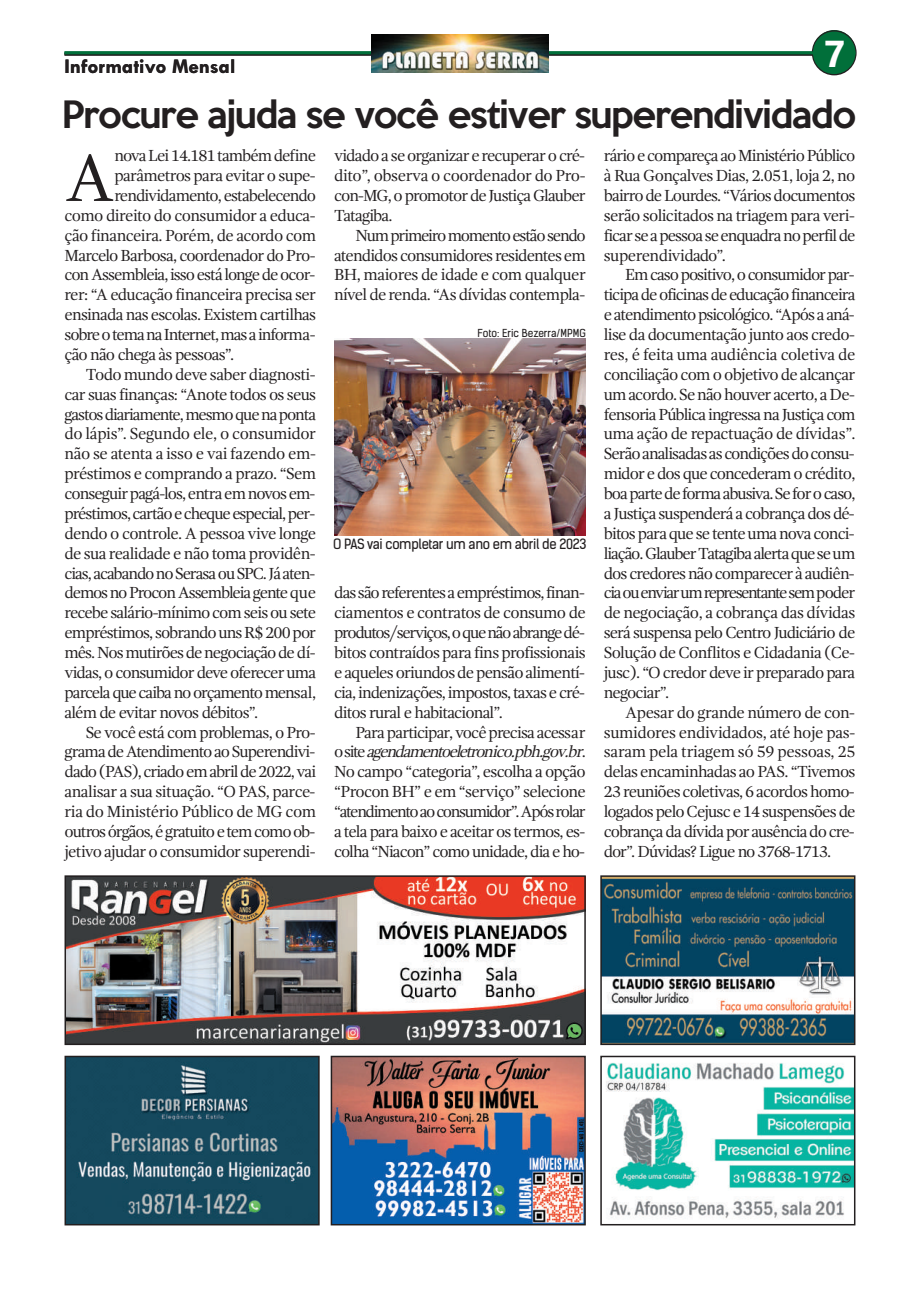
<style>
.page{position:relative;width:920px;height:1290px;background:#fff}
.page>*{position:absolute;margin:0;border:0;box-sizing:border-box;transform-origin:0 0}
.t1{font:68.4px "Gandhi Serif";color:#231f20}
.t2{font:700 37.5px "Ebrima";color:#fff}
.t3{font:500 34.5px "Keep Calm";letter-spacing:-.035em;color:#231f20}
.t4{font:700 21px "Tw Cen";color:#231f20}
.t5{font:16.5px/19.8px "Gandhi Serif";letter-spacing:-.055em;color:#231f20;text-align:justify}
.t6{font:16.5px "Gandhi Serif";letter-spacing:-.025em;color:#231f20}
.t7{font:16.5px "Gandhi Serif";letter-spacing:-.03em;color:#231f20}
.t8{font:16.5px "Gandhi Serif";letter-spacing:-.035em;color:#231f20}
.t9{font:13.5px "Kelson Sans";letter-spacing:-.025em;color:#231f20}
.t10{font:10.5px "Kelson Sans";color:#231f20}
.s1{font-style:italic}
</style>
<div class="page">
<div style="left:813px;top:30px;width:42px;height:43px;background:#86a997;border-radius:50%"></div>
<svg style="left:812px;top:30px;width:45px;height:45px"></svg>
<hr style="left:65px;top:53px;width:790px;height:3px;background:#231f20">
<hr style="left:65px;top:51px;width:790px;height:3px;background:#016f3a">
<div style="left:813px;top:32px;width:42px;height:42px;background:#016f3a;border-radius:50%"></div>
<img style="left:372px;top:35px;width:176px;height:37px">
<img style="left:334px;top:338px;width:252px;height:197px">
<img style="left:68px;top:878px;width:515px;height:164px">
<div style="left:65px;top:875px;width:521px;height:170px;border:2px solid #231f20"></div>
<img style="left:606px;top:1063px;width:246px;height:156px">
<div style="left:600px;top:1056px;width:255px;height:169px;border:2px solid #231f20"></div>
<img style="left:603px;top:878px;width:249px;height:164px">
<div style="left:600px;top:875px;width:255px;height:170px;border:2px solid #231f20"></div>
<img style="left:334px;top:1059px;width:249px;height:163px">
<div style="left:331px;top:1056px;width:255px;height:169px;border:2px solid #231f20"></div>
<img style="left:68px;top:1059px;width:249px;height:163px">
<div style="left:65px;top:1056px;width:255px;height:169px;border:2px solid #231f20"></div>
<h2 class="t2" style="left:824px;top:32px;width:23px">7</h2>
<h3 class="t3" style="left:62px;top:84px;width:796px">Procure ajuda se você estiver superendividado</h3>
<h1 class="t1" style="left:65px;top:151px;width:52px">A</h1>
<p class="t5" style="left:114px;top:147px;width:203px">nova Lei 14.181 também define</p>
<p class="t4" style="left:65px;top:53px;width:172px">Informativo Mensal</p>
<p class="t5" style="left:334px;top:147px;width:253px">vidado a se organizar e recuperar o cré&shy;dito”, observa o coordenador do Pro&shy;con-MG, o promotor de Justiça Glauber Tatagiba.</p>
<p class="t5" style="left:334px;top:227px;width:253px;text-indent:21px">Numprimeiromomentoestãosendo atendidos consumidores residentes em BH, maiores de idade e com qualquer nível de renda. “As dívidas contempla-</p>
<p class="t5" style="left:604px;top:147px;width:253px">rário e compareça ao Ministério Público à Rua Gonçalves Dias, 2.051, loja 2, no bairro de Lourdes. “Vários documentos serão solicitados na triagem para veri&shy;ficarseapessoaseenquadranoperfilde superendividado”.</p>
<p class="t5" style="left:604px;top:266px;width:253px;text-indent:21px">Em caso positivo, o consumidor par&shy;ticipa de oficinas de educação financeira e atendimento psicológico. “Após a aná&shy;lise da documentação junto aos credo&shy;res, é feita uma audiência coletiva de conciliação com o objetivo de alcançar um acordo. Se não houver acerto, a De&shy;fensoria Pública ingressa na Justiça com uma ação de repactuação de dívidas”.<br>Serão analisadas as condições do consu&shy;midor e dos que concederam o crédito, boapartedeformaabusiva.Seforocaso, a Justiça suspenderá a cobrança dos dé&shy;bitos para que se tente uma nova conci&shy;liação. Glauber Tatagibaalerta queseum dos credores não comparecer à audiên&shy;ciaouenviarumrepresentantesempoder de negociação, a cobrança das dívidas será suspensa pelo Centro Judiciário de Solução de Conflitos e Cidadania (Ce&shy;jusc). “O credor deve ir preparado para negociar”.</p>
<p class="t5" style="left:604px;top:704px;width:253px;text-indent:21px">Apesar do grande número de con&shy;sumidores endividados, até hoje pas&shy;saram pela triagem só 59 pessoas, 25 delas encaminhadas ao PAS. “Tivemos 23 reuniões coletivas, 6 acordos homo&shy;logados pelo Cejusc e 14 suspensões de cobrança da dívida por ausência do cre&shy;dor”. Dúvidas? Ligue no 3768-1713.</p>
<p class="t5" style="left:114px;top:167px;width:203px">parâmetros para evitar o supe-</p>
<p class="t5" style="left:114px;top:187px;width:203px">rendividamento, estabelecendo</p>
<p class="t8" style="left:65px;top:209px;width:253px">como direito do consumidor a educa-</p>
<p class="t5" style="left:65px;top:227px;width:253px">ção financeira. Porém, de acordo com</p>
<p class="t5" style="left:65px;top:246px;width:253px">Marcelo Barbosa, coordenador do Pro-</p>
<p class="t5" style="left:65px;top:266px;width:252px">con Assembleia, isso está longe de ocor-</p>
<p class="t5" style="left:65px;top:286px;width:253px">rer: “A educação financeira precisa ser</p>
<p class="t5" style="left:65px;top:306px;width:253px">ensinada nas escolas. Existem cartilhas</p>
<p class="t5" style="left:65px;top:326px;width:253px">sobreotemanaInternet,masainforma-</p>
<p class="t5" style="left:65px;top:346px;width:171px">ção não chega às pessoas”.</p>
<p class="t5" style="left:86px;top:366px;width:231px">Todo mundo deve saber diagnosti-</p>
<p class="t5" style="left:65px;top:386px;width:253px">car suas finanças: “Anote todos os seus</p>
<p class="t5" style="left:65px;top:405px;width:253px">gastosdiariamente,mesmoquenaponta</p>
<p class="t6" style="left:65px;top:427px;width:253px">do lápis”. Segundo ele, o consumidor</p>
<p class="t6" style="left:65px;top:447px;width:253px">não se atenta a isso e vai fazendo em-</p>
<p class="t5" style="left:65px;top:465px;width:253px">préstimos e comprando a prazo. “Sem</p>
<p class="t5" style="left:65px;top:485px;width:252px">conseguir pagá-los, entra em novos em-</p>
<p class="t5" style="left:65px;top:505px;width:252px">préstimos,cartãoechequeespecial,per-</p>
<p class="t5" style="left:65px;top:525px;width:253px">dendo o controle. A pessoa vive longe</p>
<p class="t5" style="left:65px;top:545px;width:253px">de sua realidade e não toma providên-</p>
<p class="t5" style="left:65px;top:564px;width:252px">cias,acabandonoSerasaouSPC.Jáaten-</p>
<p class="t5" style="left:65px;top:584px;width:253px">demos no Procon Assembleia gente que</p>
<p class="t5" style="left:65px;top:604px;width:253px">recebe salário-mínimo com seis ou sete</p>
<p class="t5" style="left:65px;top:624px;width:253px">empréstimos, sobrando uns R$ 200 por</p>
<p class="t5" style="left:65px;top:644px;width:253px">mês. Nos mutirões de negociação de dí-</p>
<p class="t5" style="left:65px;top:664px;width:253px">vidas, o consumidor deve oferecer uma</p>
<p class="t5" style="left:65px;top:684px;width:253px">parcela que caiba no orçamento mensal,</p>
<p class="t5" style="left:65px;top:704px;width:195px">além de evitar novos débitos”.</p>
<p class="t5" style="left:86px;top:723px;width:231px">Se você está com problemas, o Pro-</p>
<p class="t5" style="left:65px;top:743px;width:252px">grama de Atendimento ao Superendivi-</p>
<p class="t5" style="left:65px;top:763px;width:253px">dado (PAS), criado em abril de 2022, vai</p>
<p class="t7" style="left:65px;top:785px;width:252px">analisar a sua situação. “O PAS, parce-</p>
<p class="t6" style="left:65px;top:805px;width:253px">ria do Ministério Público de MG com</p>
<p class="t5" style="left:65px;top:823px;width:252px">outros órgãos, é gratuito e tem como ob-</p>
<p class="t5" style="left:65px;top:843px;width:252px">jetivo ajudar o consumidor superendi-</p>
<p class="t10" style="left:478px;top:329px;width:110px">Foto: Eric Bezerra/MPMG</p>
<p class="t9" style="left:333px;top:540px;width:255px">O PAS vai completar um ano em abril de 2023</p>
<p class="t5" style="left:334px;top:584px;width:253px">dassãoreferentesaempréstimos,finan&shy;ciamentos e contratos de consumo de produtos/serviços,oquenãoabrangedé&shy;bitos contraídos para fins profissionais e aqueles oriundos de pensão alimentí&shy;cia, indenizações, impostos, taxas e cré&shy;ditos rural e habitacional”.</p>
<p class="t5" style="left:334px;top:723px;width:253px;text-indent:21px">Para participar, você precisa acessar o s i t e <span class="s1">agendamentoeletronico.pbh.gov.br</span>.<br>No campo “categoria”, escolha a opção “Procon BH” e em “serviço” selecione “atendimentoaoconsumidor”.Apósrolar a tela para baixo e aceitar os termos, es&shy;colha “Niacon” como unidade, dia e ho-</p>
</div>
